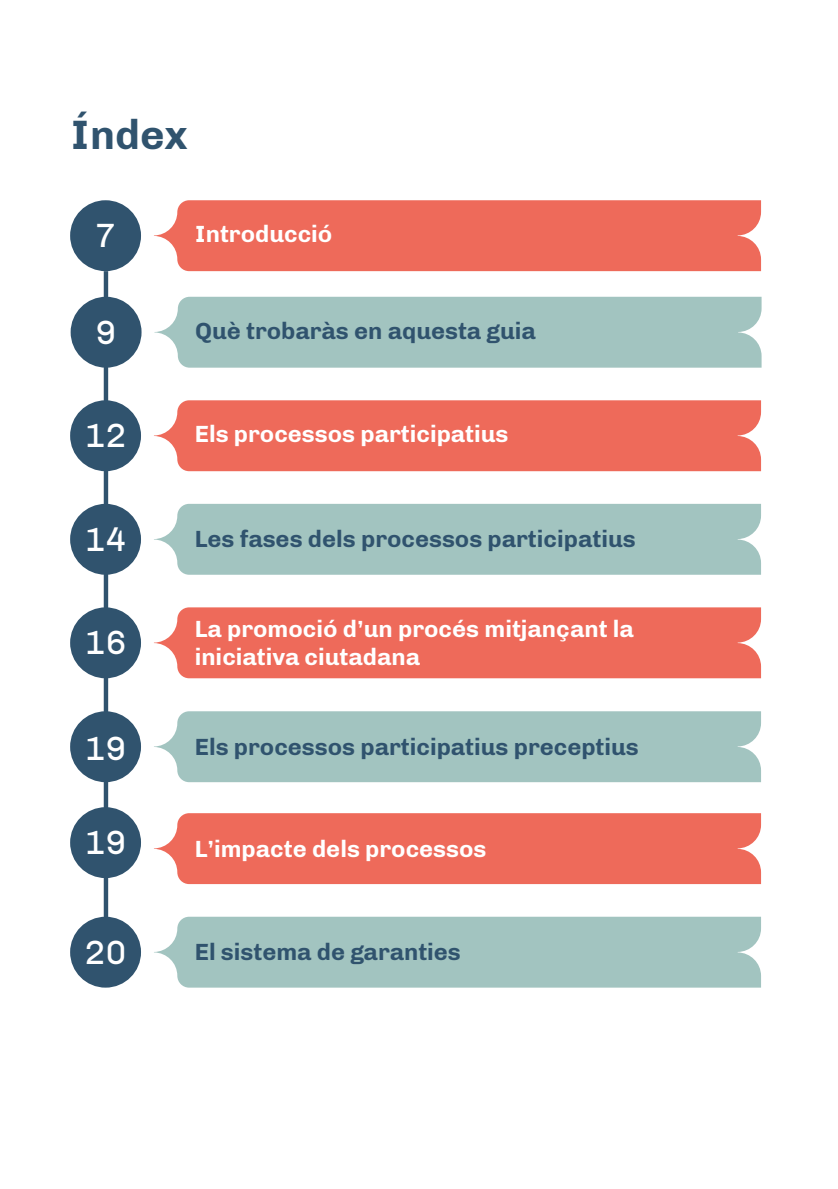
<style>
.page{position:relative;width:838px;height:1189px;background:#fff}
.page>*{position:absolute;margin:0;border:0;box-sizing:border-box;transform-origin:0 0}
.t1{font:700 42px "Chivo";color:#30536e}
.t2{font:34.4px "Chivo";color:#fff}
.t3{font:700 24px "Chivo";color:#30536e}
.t4{font:700 24px/28.8px "Chivo";color:#fff}
</style>
<div class="page">
<hr style="left:104px;top:271px;width:4px;height:704px;background:#30536e">
<div style="left:70px;top:400px;width:71px;height:71px;background:#30536e;border-radius:50%"></div>
<div style="left:71px;top:297px;width:70px;height:71px;background:#30536e;border-radius:50%"></div>
<div style="left:154px;top:400px;width:607px;height:71px;background:#ee6a5a"></div>
<div style="left:154px;top:297px;width:607px;height:71px;background:#a2c4c0"></div>
<div style="left:70px;top:504px;width:71px;height:71px;background:#30536e;border-radius:50%"></div>
<div style="left:154px;top:504px;width:607px;height:71px;background:#a2c4c0"></div>
<div style="left:70px;top:607px;width:71px;height:71px;background:#30536e;border-radius:50%"></div>
<div style="left:154px;top:607px;width:607px;height:71px;background:#ee6a5a"></div>
<div style="left:70px;top:711px;width:71px;height:71px;background:#30536e;border-radius:50%"></div>
<div style="left:70px;top:916px;width:71px;height:71px;background:#30536e;border-radius:50%"></div>
<div style="left:70px;top:807px;width:71px;height:71px;background:#30536e;border-radius:50%"></div>
<div style="left:154px;top:711px;width:607px;height:71px;background:#a2c4c0"></div>
<div style="left:154px;top:916px;width:607px;height:71px;background:#a2c4c0"></div>
<div style="left:154px;top:813px;width:607px;height:71px;background:#ee6a5a"></div>
<div style="left:70px;top:200px;width:71px;height:71px;background:#30536e;border-radius:50%"></div>
<div style="left:154px;top:200px;width:607px;height:71px;background:#ee6a5a"></div>
<h1 class="t1" style="left:71px;top:110px;width:119px">Índex</h1>
<h2 class="t2" style="left:95px;top:215px;width:23px">7</h2>
<p class="t4" style="left:195px;top:219px;width:139px">Introducció</p>
<h2 class="t2" style="left:95px;top:311px;width:23px">9</h2>
<h2 class="t2" style="left:84px;top:415px;width:44px">12</h2>
<p class="t3" style="left:195px;top:316px;width:342px">Què trobaràs en aquesta guia</p>
<p class="t4" style="left:195px;top:419px;width:315px">Els processos participatius</p>
<h2 class="t2" style="left:84px;top:518px;width:44px">14</h2>
<p class="t3" style="left:195px;top:524px;width:442px">Les fases dels processos participatius</p>
<h2 class="t2" style="left:84px;top:622px;width:44px">16</h2>
<p class="t4" style="left:195px;top:614px;width:441px">La promoció d’un procés mitjançant la iniciativa ciutadana</p>
<h2 class="t2" style="left:84px;top:728px;width:44px">19</h2>
<h2 class="t2" style="left:84px;top:821px;width:44px">19</h2>
<h2 class="t2" style="left:84px;top:931px;width:44px">20</h2>
<p class="t3" style="left:195px;top:732px;width:445px">Els processos participatius preceptius</p>
<p class="t4" style="left:195px;top:834px;width:293px">L’impacte dels processos</p>
<p class="t3" style="left:195px;top:937px;width:268px">El sistema de garanties</p>
</div>
